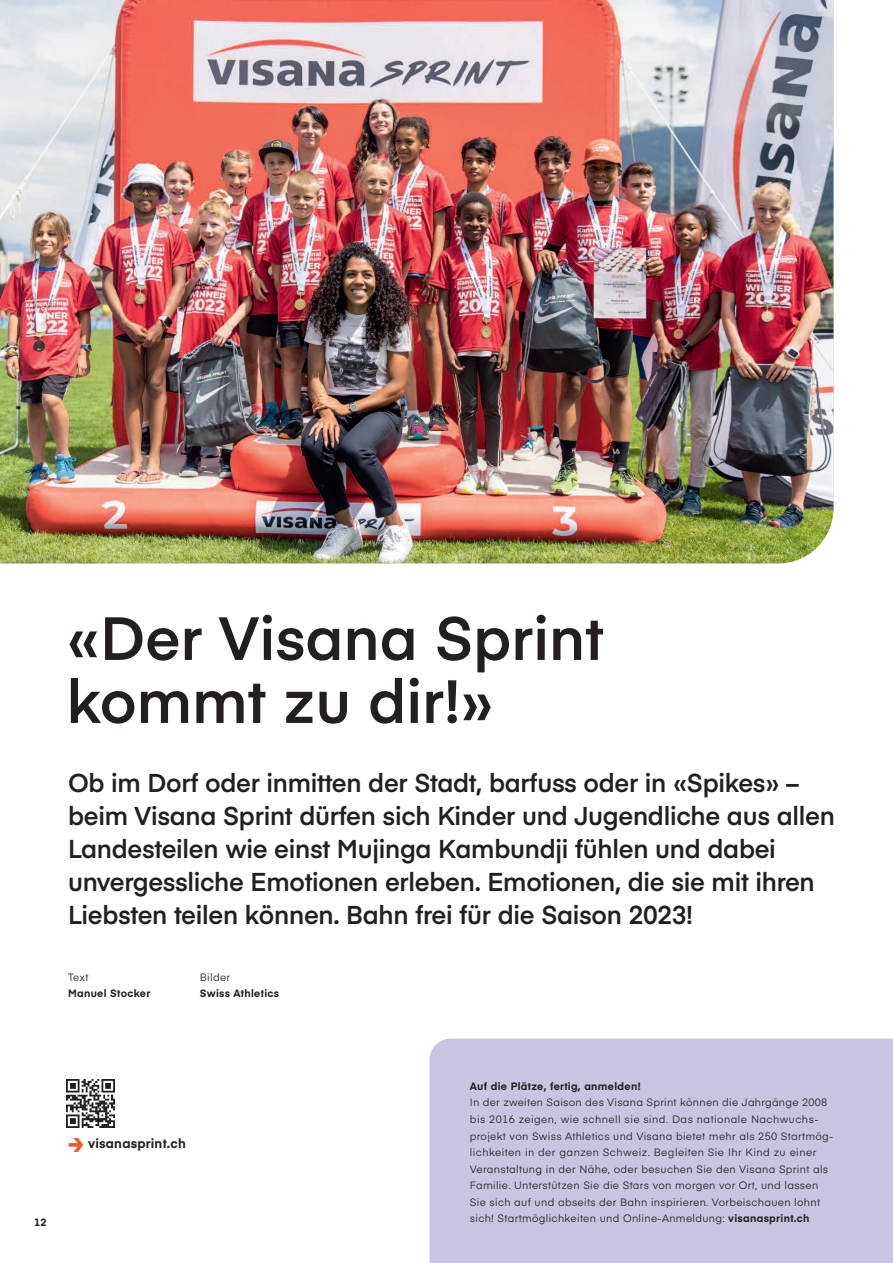
<style>
.page{position:relative;width:893px;height:1263px;background:#fff}
.page>*{position:absolute;margin:0;border:0;box-sizing:border-box;transform-origin:0 0}
.t1{font:600 60px/63px "Eina 03";color:#231f20}
.t2{font:600 25.5px/33px "Eina 03";letter-spacing:-.01em;color:#231f20}
.t3{font:700 12.9px "Eina 03";letter-spacing:.015em;color:#231f20}
.t4{font:10.5px/16.5px "Eina 03";letter-spacing:.03em;color:#231f20}
.t5{font:700 10.5px "Eina 03";letter-spacing:.03em;color:#231f20}
.s1{font-size:27px;color:#f1592f}
.s2{font-weight:700}
</style>
<div class="page">
<div style="left:429px;top:1038px;width:464px;height:225px;background:#c9c4e1"></div>
<img style="left:0;top:0;width:833px;height:563px">
<img style="left:67px;top:1079px;width:48px;height:48px">
<h1 class="t1" style="left:67px;top:613px;width:538px">«Der Visana Sprint kommt zu dir!»</h1>
<p class="t2" style="left:68px;top:769px;width:768px">Ob im Dorf oder inmitten der Stadt, barfuss oder in «Spikes» – beim Visana Sprint dürfen sich Kinder und Jugendliche aus allen Landesteilen wie einst Mujinga Kambundji fühlen und dabei unvergessliche Emotionen erleben. Emotionen, die sie mit ihren Liebsten teilen können. Bahn frei für die Saison 2023!</p>
<p class="t4" style="left:68px;top:970px;width:22px">Text</p>
<p class="t5" style="left:68px;top:990px;width:84px">Manuel Stocker</p>
<p class="t4" style="left:200px;top:970px;width:32px">Bilder</p>
<p class="t5" style="left:200px;top:990px;width:81px">Swiss Athletics</p>
<p class="t3" style="left:68px;top:1139px;width:119px"><span class="s1">≥</span> visanasprint.ch</p>
<p class="t5" style="left:34px;top:1219px;width:14px">12</p>
<p class="t5" style="left:470px;top:1082px;width:172px">Auf die Plätze, fertig, anmelden!</p>
<p class="t4" style="left:470px;top:1095px;width:365px">In der zweiten Saison des Visana Sprint können die Jahrgänge 2008 bis 2016 zeigen, wie schnell sie sind. Das nationale Nachwuchs&shy;projekt von Swiss Athletics und Visana bietet mehr als 250 Startmög&shy;lichkeiten in der ganzen Schweiz. Begleiten Sie Ihr Kind zu einer Veranstaltung in der Nähe, oder besuchen Sie den Visana Sprint als Familie. Unterstützen Sie die Stars von morgen vor Ort, und lassen Sie sich auf und abseits der Bahn inspirieren. Vorbeischauen lohnt sich! Startmöglichkeiten und Online-Anmeldung: <span class="s2">visanasprint.ch</span></p>
</div>
